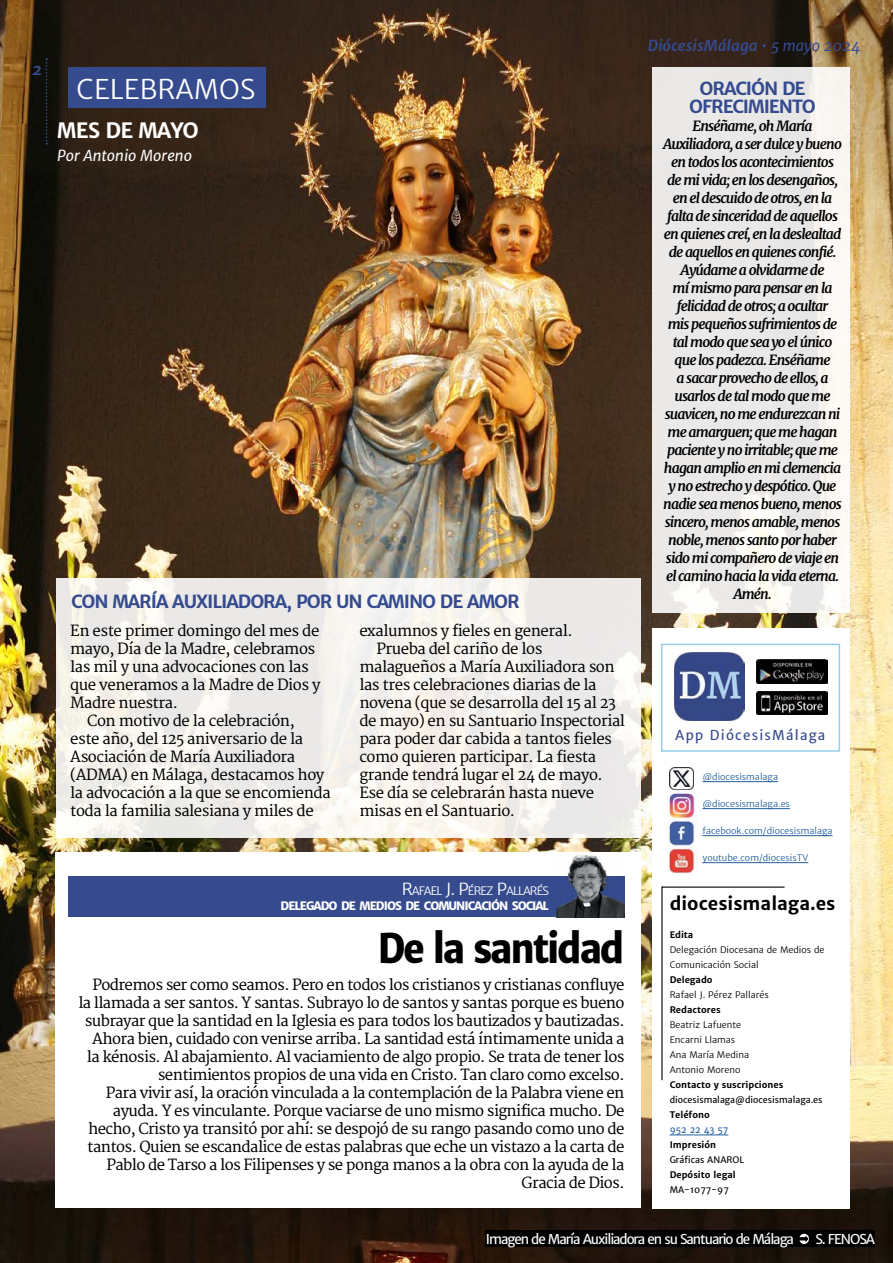
<style>
.page{position:relative;width:893px;height:1263px;background:#fff}
.page>*{position:absolute;margin:0;border:0;box-sizing:border-box;transform-origin:0 0}
.t1{font:800 40.5px "Merriweather Sans";letter-spacing:-.06em;color:#000;scale:.9 1}
.t2{font:27px "Merriweather Sans";color:#fff}
.t3{font:700 21px "Merriweather Sans";letter-spacing:-.04em;color:#fff}
.t4{font:700 18px/18px "Merriweather Sans";letter-spacing:-.06em;color:#354b8e;text-align:center}
.t5{font:700 18px "Merriweather Sans";color:#000}
.t6{font:italic 700 16.5px "Merriweather Sans";color:#354b8e}
.t7{font:15px/18px "Merriweather";letter-spacing:-.04em;color:#000;text-align:right}
.t8{font:italic 700 15px "Merriweather Sans";color:#354b8e}
.t9{font:italic 15px "Merriweather Sans";color:#fff}
.t10{font:italic 700 13.95px/18px "Merriweather";letter-spacing:-.06em;color:#000;text-align:center}
.t11{font:13.5px "Merriweather Sans";letter-spacing:-.08em;color:#fff}
.t12{font:13.5px "Merriweather Sans";letter-spacing:.09em;color:#354b8e}
.t13{font:800 11.55px/15px "Merriweather Sans";letter-spacing:-.085em;color:#fff;text-align:right}
.t14{font:9px/15px "Merriweather Sans";color:#000}
.t15{font:9px "Merriweather Sans";color:#215e9e}
.t16{font:700 9px "Merriweather Sans";color:#000}
.t17{font:9px "Merriweather Sans";color:#000}
.t18{font:9px "Merriweather Sans";color:#215e9e}
.s1{font-weight:400;font-size:16.5px}
.s2{font-weight:400}
</style>
<div class="page">
<img style="left:0;top:0;width:893px;height:1263px">
<svg style="left:56px;top:578px;width:585px;height:259px;fill:#f0ede9"></svg>
<div style="left:55px;top:853px;width:586px;height:355px;background:#fff"></div>
<div style="left:653px;top:628px;width:197px;height:580px;background:#fff"></div>
<hr style="left:670px;top:1134px;width:58px;height:1px;background:#215e9e">
<hr style="left:662px;top:886px;width:122px;height:2px;background:#000">
<hr style="left:661px;top:886px;width:1px;height:194px;background:#000">
<img style="left:667px;top:790px;width:29px;height:82px">
<hr style="left:702px;top:781px;width:76px;height:1px;background:#215e9e">
<hr style="left:702px;top:808px;width:88px;height:1px;background:#215e9e">
<hr style="left:702px;top:835px;width:130px;height:1px;background:#215e9e">
<hr style="left:702px;top:862px;width:106px;height:1px;background:#215e9e">
<div style="left:661px;top:644px;width:179px;height:108px;border:2px solid #96cef0"></div>
<img style="left:757px;top:691px;width:70px;height:24px">
<img style="left:757px;top:660px;width:70px;height:23px">
<img style="left:674px;top:652px;width:71px;height:68px">
<svg style="left:46px;top:59px;width:2px;height:85px"></svg>
<div style="left:68px;top:877px;width:557px;height:40px;background:#354b8e"></div>
<img style="left:556px;top:855px;width:69px;height:62px">
<img style="left:669px;top:767px;width:24px;height:22px">
<div style="left:68px;top:68px;width:197px;height:40px;background:#354b8e"></div>
<svg style="left:653px;top:68px;width:197px;height:545px;fill:#ebe9e8"></svg>
<div style="left:486px;top:1230px;width:389px;height:17px;background:#000"></div>
<svg style="left:799px;top:1233px;width:10px;height:11px"></svg>
<p class="t6" style="left:32px;top:59px;width:12px">2</p>
<h2 class="t2" style="left:77px;top:72px;width:177px">CELEBRAMOS</h2>
<h3 class="t3" style="left:57px;top:118px;width:143px">MES DE MAYO</h3>
<p class="t9" style="left:57px;top:146px;width:136px">Por Antonio Moreno</p>
<p class="t4" style="left:71px;top:593px;width:450px">CON MARÍA AUXILIADORA, POR UN CAMINO DE AMOR</p>
<p class="t7" style="left:70px;top:622px;width:251px">En este primer domingo del mes de</p>
<p class="t7" style="left:70px;top:640px;width:247px">mayo, Día de la Madre, celebramos</p>
<p class="t7" style="left:70px;top:658px;width:240px">las mil y una advocaciones con las</p>
<p class="t7" style="left:70px;top:676px;width:252px">que veneramos a la Madre de Dios y</p>
<p class="t7" style="left:70px;top:694px;width:109px">Madre nuestra.</p>
<p class="t7" style="left:87px;top:712px;width:209px">Con motivo de la celebración,</p>
<p class="t7" style="left:70px;top:730px;width:235px">este año, del 125 aniversario de la</p>
<p class="t7" style="left:70px;top:748px;width:227px">Asociación de María Auxiliadora</p>
<p class="t7" style="left:70px;top:766px;width:256px">(ADMA) en Málaga, destacamos hoy</p>
<p class="t7" style="left:70px;top:784px;width:262px">la advocación a la que se encomienda</p>
<p class="t7" style="left:70px;top:802px;width:245px">toda la familia salesiana y miles de</p>
<p class="t7" style="left:359px;top:622px;width:215px">exalumnos y fieles en general.</p>
<p class="t7" style="left:376px;top:640px;width:168px">Prueba del cariño de los</p>
<p class="t7" style="left:359px;top:658px;width:257px">malagueños a María Auxiliadora son</p>
<p class="t7" style="left:359px;top:676px;width:239px">las tres celebraciones diarias de la</p>
<p class="t7" style="left:359px;top:694px;width:258px">novena (que se desarrolla del 15 al 23</p>
<p class="t7" style="left:359px;top:712px;width:267px">de mayo) en su Santuario Inspectorial</p>
<p class="t7" style="left:359px;top:730px;width:254px">para poder dar cabida a tantos fieles</p>
<p class="t7" style="left:359px;top:748px;width:238px">como quieren participar. La fiesta</p>
<p class="t7" style="left:359px;top:766px;width:245px">grande tendrá lugar el 24 de mayo.</p>
<p class="t7" style="left:359px;top:784px;width:236px">Ese día se celebrarán hasta nueve</p>
<p class="t7" style="left:359px;top:802px;width:157px">misas en el Santuario.</p>
<p class="t13" style="left:281px;top:884px;width:270px"><span class="s1">R</span><span class="s2">AFAEL</span> <span class="s1">J. P</span><span class="s2">ÉREZ</span> <span class="s1">P</span><span class="s2">ALLARÉS<br></span>DELEGADO DE MEDIOS DE COMUNICACIÓN SOCIAL</p>
<h1 class="t1" style="left:378px;top:923px;width:276px">De la santidad</h1>
<p class="t7" style="left:78px;top:976px;width:548px">Podremos ser como seamos. Pero en todos los cristianos y cristianas confluye la llamada a ser santos. Y santas. Subrayo lo de santos y santas porque es bueno subrayar que la santidad en la Iglesia es para todos los bautizados y bautizadas.<br>Ahora bien, cuidado con venirse arriba. La santidad está íntimamente unida a la kénosis. Al abajamiento. Al vaciamiento de algo propio. Se trata de tener los sentimientos propios de una vida en Cristo. Tan claro como excelso.<br>Para vivir así, la oración vinculada a la contemplación de la Palabra viene en ayuda. Y es vinculante. Porque vaciarse de uno mismo significa mucho. De hecho, Cristo ya transitó por ahí: se despojó de su rango pasando como uno de tantos. Quien se escandalice de estas palabras que eche un vistazo a la carta de Pablo de Tarso a los Filipenses y se ponga manos a la obra con la ayuda de la Gracia de Dios.</p>
<p class="t8" style="left:648px;top:37px;width:214px">DiócesisMálaga <span class="s2">• 5 mayo 2024</span></p>
<p class="t4" style="left:689px;top:80px;width:128px">ORACIÓN DE<br>OFRECIMIENTO</p>
<p class="t10" style="left:663px;top:117px;width:180px">Enséñame, oh María<br>Auxiliadora, a ser dulce y bueno en todos los acontecimientos de mi vida; en los desengaños, en el descuido de otros, en la falta de sinceridad de aquellos en quienes creí, en la deslealtad de aquellos en quienes confié.<br>Ayúdame a olvidarme de<br>mí mismo para pensar en la felicidad de otros; a ocultar<br>mis pequeños sufrimientos de tal modo que sea yo el único que los padezca. Enséñame<br>a sacar provecho de ellos, a usarlos de tal modo que me suavicen, no me endurezcan ni me amarguen; que me hagan paciente y no irritable; que me hagan amplio en mi clemencia y no estrecho y despótico. Que nadie sea menos bueno, menos sincero, menos amable, menos noble, menos santo por haber sido mi compañero de viaje en el camino hacia la vida eterna.<br>Amén.</p>
<p class="t12" style="left:675px;top:727px;width:152px">App DiócesisMálaga</p>
<p class="t15" style="left:702px;top:771px;width:77px">@diocesismalaga</p>
<p class="t15" style="left:702px;top:798px;width:89px">@diocesismalaga.es</p>
<p class="t15" style="left:702px;top:825px;width:131px">facebook.com/diocesismalaga</p>
<p class="t15" style="left:702px;top:852px;width:107px">youtube.com/diocesisTV</p>
<p class="t5" style="left:670px;top:893px;width:167px">diocesismalaga.es</p>
<p class="t16" style="left:670px;top:929px;width:25px">Edita</p>
<p class="t14" style="left:670px;top:943px;width:156px">Delegación Diocesana de Medios de<br>Comunicación Social</p>
<p class="t16" style="left:670px;top:974px;width:44px">Delegado</p>
<p class="t14" style="left:670px;top:988px;width:101px">Rafael J. Pérez Pallarés</p>
<p class="t16" style="left:670px;top:1004px;width:53px">Redactores</p>
<p class="t14" style="left:670px;top:1018px;width:81px">Beatriz Lafuente<br>Encarni Llamas<br>Ana María Medina<br>Antonio Moreno</p>
<p class="t16" style="left:670px;top:1080px;width:115px">Contacto y suscripciones</p>
<p class="t17" style="left:670px;top:1095px;width:154px">diocesismalaga@diocesismalaga.es</p>
<p class="t16" style="left:670px;top:1110px;width:42px">Teléfono</p>
<p class="t18" style="left:670px;top:1125px;width:60px">952 22 43 57</p>
<p class="t16" style="left:670px;top:1140px;width:48px">Impresión</p>
<p class="t17" style="left:670px;top:1155px;width:76px">Gráficas ANAROL</p>
<p class="t16" style="left:670px;top:1170px;width:68px">Depósito legal</p>
<p class="t17" style="left:670px;top:1185px;width:61px">MA-1077-97</p>
<p class="t11" style="left:486px;top:1231px;width:310px">Imagen de María Auxiliadora en su Santuario de Málaga</p>
<p class="t11" style="left:815px;top:1231px;width:61px">S. FENOSA</p>
</div>
